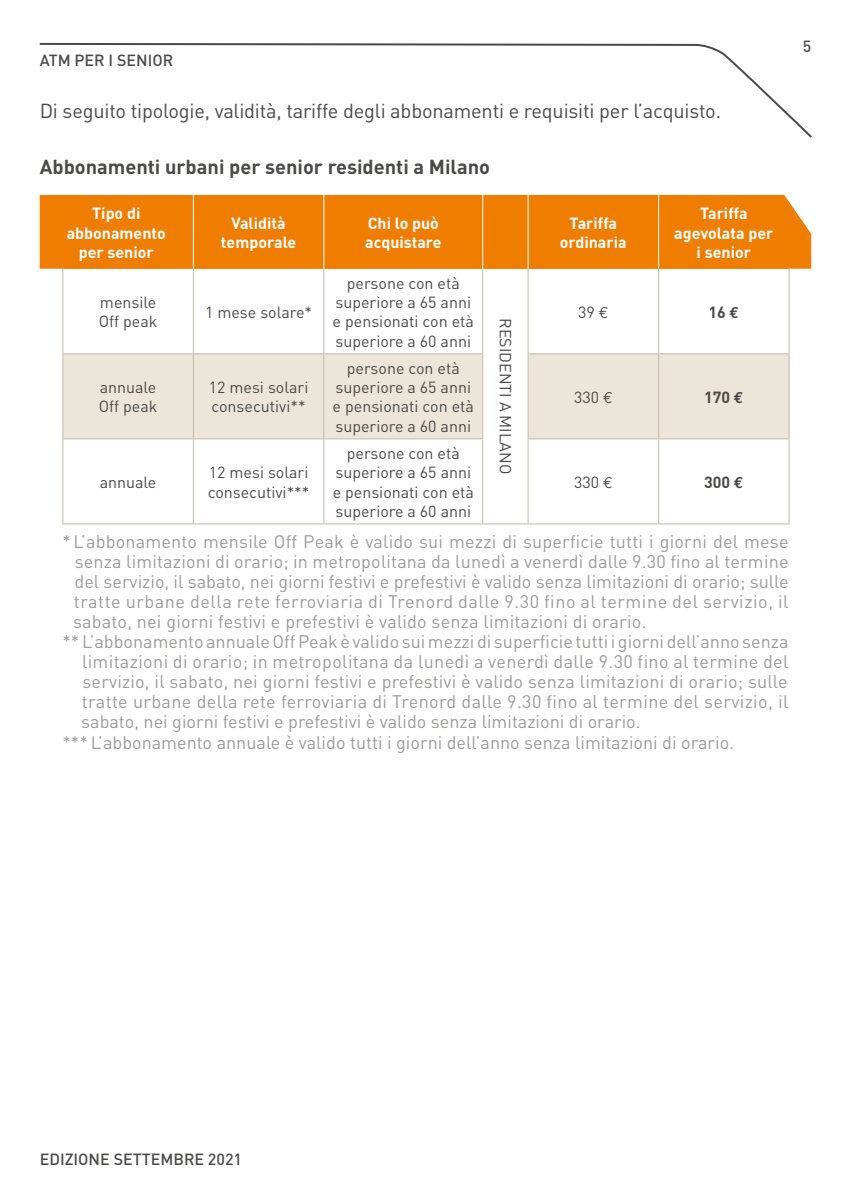
<style>
.page{position:relative;width:851px;height:1191px;background:#fff}
.page>*{position:absolute;margin:0;border:0;box-sizing:border-box;transform-origin:0 0}
.t1{font:20px "DIN";letter-spacing:-.01em;color:#4a4a49}
.t2{font:700 20px "DIN";color:#4a4a49}
.t3{font:18px "DIN";letter-spacing:.01em;color:#9b9b9a}
.t4{font:18px "DIN";letter-spacing:.03em;color:#9b9b9a}
.t5{font:16px/19.2px "DIN";color:#4a4a49}
.t6{font:700 16px/19.2px "DIN";color:#fff;text-align:center}
.t7{font:500 16px "DIN";color:#4a4a49}
.t8{font:700 16px "DIN";color:#4a4a49}
.s1{font-family:"Euro Mono"}
</style>
<div class="page">
<svg style="left:39px;top:42px;width:773px;height:96px"></svg>
<svg style="left:40px;top:195px;width:771px;height:74px;background:#f18f24"></svg>
<div style="left:63px;top:195px;width:726px;height:74px;background:#ef7d00"></div>
<svg style="left:63px;top:354px;width:725px;height:85px;background:#ece7db"></svg>
<hr style="left:193px;top:195px;width:1px;height:74px;background:#fff">
<hr style="left:323px;top:195px;width:1px;height:74px;background:#fff">
<hr style="left:482px;top:195px;width:1px;height:74px;background:#fff">
<hr style="left:527px;top:195px;width:1px;height:74px;background:#fff">
<hr style="left:658px;top:195px;width:1px;height:74px;background:#fff">
<hr style="left:62px;top:269px;width:1px;height:84px;background:#c5b9ac">
<hr style="left:193px;top:269px;width:1px;height:84px;background:#c5b9ac">
<hr style="left:323px;top:269px;width:1px;height:84px;background:#c5b9ac">
<hr style="left:62px;top:353px;width:131px;height:1px;background:#c5b9ac">
<hr style="left:62px;top:354px;width:1px;height:84px;background:#c5b9ac">
<hr style="left:193px;top:353px;width:131px;height:1px;background:#c5b9ac">
<hr style="left:193px;top:354px;width:1px;height:84px;background:#c5b9ac">
<hr style="left:323px;top:354px;width:1px;height:84px;background:#c5b9ac">
<hr style="left:62px;top:438px;width:131px;height:1px;background:#c5b9ac">
<hr style="left:62px;top:439px;width:1px;height:84px;background:#c5b9ac">
<hr style="left:193px;top:438px;width:131px;height:1px;background:#c5b9ac">
<hr style="left:193px;top:439px;width:1px;height:84px;background:#c5b9ac">
<hr style="left:323px;top:439px;width:1px;height:84px;background:#c5b9ac">
<hr style="left:62px;top:523px;width:131px;height:1px;background:#c5b9ac">
<hr style="left:193px;top:523px;width:131px;height:1px;background:#c5b9ac">
<hr style="left:482px;top:269px;width:1px;height:84px;background:#c5b9ac">
<hr style="left:527px;top:269px;width:1px;height:84px;background:#c5b9ac">
<hr style="left:658px;top:269px;width:1px;height:84px;background:#c5b9ac">
<hr style="left:788px;top:269px;width:1px;height:84px;background:#c5b9ac">
<hr style="left:482px;top:354px;width:1px;height:84px;background:#c5b9ac">
<hr style="left:527px;top:353px;width:131px;height:1px;background:#c5b9ac">
<hr style="left:527px;top:354px;width:1px;height:84px;background:#c5b9ac">
<hr style="left:658px;top:353px;width:131px;height:1px;background:#c5b9ac">
<hr style="left:658px;top:354px;width:1px;height:84px;background:#c5b9ac">
<hr style="left:788px;top:354px;width:1px;height:84px;background:#c5b9ac">
<hr style="left:482px;top:439px;width:1px;height:84px;background:#c5b9ac">
<hr style="left:527px;top:438px;width:131px;height:1px;background:#c5b9ac">
<hr style="left:527px;top:439px;width:1px;height:84px;background:#c5b9ac">
<hr style="left:658px;top:438px;width:131px;height:1px;background:#c5b9ac">
<hr style="left:658px;top:439px;width:1px;height:84px;background:#c5b9ac">
<hr style="left:788px;top:439px;width:1px;height:84px;background:#c5b9ac">
<hr style="left:528px;top:523px;width:130px;height:1px;background:#c5b9ac">
<hr style="left:658px;top:523px;width:131px;height:1px;background:#c5b9ac">
<hr style="left:324px;top:353px;width:159px;height:1px;background:#c5b9ac">
<hr style="left:324px;top:438px;width:159px;height:1px;background:#c5b9ac">
<hr style="left:324px;top:523px;width:158px;height:1px;background:#c5b9ac">
<hr style="left:482px;top:523px;width:46px;height:1px;background:#c5b9ac">
<svg style="left:784px;top:195px;width:11px;height:7px"></svg>
<p class="t7" style="left:40px;top:50px;width:135px">ATM PER I SENIOR</p>
<p class="t1" style="left:40px;top:99px;width:682px">Di seguito tipologie, validità, tariffe degli abbonamenti e requisiti per l’acquisto.</p>
<p class="t2" style="left:40px;top:154px;width:452px">Abbonamenti urbani per senior residenti a Milano</p>
<p class="t6" style="left:221px;top:213px;width:77px">Validità temporale</p>
<p class="t6" style="left:365px;top:213px;width:78px;text-align:left">Chi lo può acquistare</p>
<p class="t6" style="left:560px;top:213px;width:68px">Tariffa ordinaria</p>
<p class="t6" style="left:674px;top:203px;width:101px">Tariffa agevolata per i senior</p>
<p class="t5" style="left:99px;top:292px;width:60px">mensile<br>Off peak</p>
<p class="t5" style="left:205px;top:302px;width:109px">1 mese solare*</p>
<p class="t6" style="left:67px;top:203px;width:101px">Tipo di abbonamento per senior</p>
<p class="t5" style="left:332px;top:273px;width:143px;text-align:center">persone con età superiore a 65 anni e pensionati con età superiore a 60 anni</p>
<p class="t5" style="left:578px;top:302px;width:32px">39 <span class="s1">€</span></p>
<p class="t8" style="left:708px;top:302px;width:32px">16 <span class="s1">€</span></p>
<p class="t5" style="left:515px;top:318px;width:157px;rotate:90deg">RESIDENTI A MILANO</p>
<p class="t5" style="left:332px;top:358px;width:143px;text-align:center">persone con età superiore a 65 anni e pensionati con età superiore a 60 anni</p>
<p class="t5" style="left:99px;top:377px;width:60px">annuale<br>Off peak</p>
<p class="t5" style="left:209px;top:377px;width:101px">12 mesi solari consecutivi**</p>
<p class="t5" style="left:574px;top:387px;width:40px">330 <span class="s1">€</span></p>
<p class="t8" style="left:704px;top:387px;width:41px">170 <span class="s1">€</span></p>
<p class="t5" style="left:332px;top:443px;width:143px;text-align:center">persone con età superiore a 65 anni e pensionati con età superiore a 60 anni</p>
<p class="t5" style="left:100px;top:472px;width:58px">annuale</p>
<p class="t5" style="left:208px;top:462px;width:103px">12 mesi solari consecutivi***</p>
<p class="t5" style="left:574px;top:472px;width:40px">330 <span class="s1">€</span></p>
<p class="t8" style="left:704px;top:472px;width:41px">300 <span class="s1">€</span></p>
<p class="t3" style="left:62px;top:531px;width:727px">* L’abbonamento mensile Off Peak è valido sui mezzi di superficie tutti i giorni del mese</p>
<p class="t3" style="left:75px;top:551px;width:715px">senza limitazioni di orario; in metropolitana da lunedì a venerdì dalle 9.30 fino al termine</p>
<p class="t3" style="left:75px;top:571px;width:715px">del servizio, il sabato, nei giorni festivi e prefestivi è valido senza limitazioni di orario; sulle</p>
<p class="t4" style="left:74px;top:591px;width:716px">tratte urbane della rete ferroviaria di Trenord dalle 9.30 fino al termine del servizio, il</p>
<p class="t3" style="left:73px;top:611px;width:574px">sabato, nei giorni festivi e prefestivi è valido senza limitazioni di orario.</p>
<p class="t3" style="left:62px;top:631px;width:727px">** L’abbonamento annuale Off Peak è valido sui mezzi di superficie tutti i giorni dell’anno senza</p>
<p class="t3" style="left:82px;top:650px;width:708px">limitazioni di orario; in metropolitana da lunedì a venerdì dalle 9.30 fino al termine del</p>
<p class="t3" style="left:82px;top:670px;width:706px">servizio, il sabato, nei giorni festivi e prefestivi è valido senza limitazioni di orario; sulle</p>
<p class="t3" style="left:82px;top:690px;width:708px">tratte urbane della rete ferroviaria di Trenord dalle 9.30 fino al termine del servizio, il</p>
<p class="t3" style="left:81px;top:710px;width:561px">sabato, nei giorni festivi e prefestivi è valido senza limitazioni di orario.</p>
<p class="t3" style="left:62px;top:730px;width:673px">*** L’abbonamento annuale è valido tutti i giorni dell’anno senza limitazioni di orario.</p>
<p class="t7" style="left:802px;top:36px;width:10px">5</p>
<p class="t7" style="left:40px;top:1148px;width:204px">EDIZIONE SETTEMBRE 2021</p>
</div>
